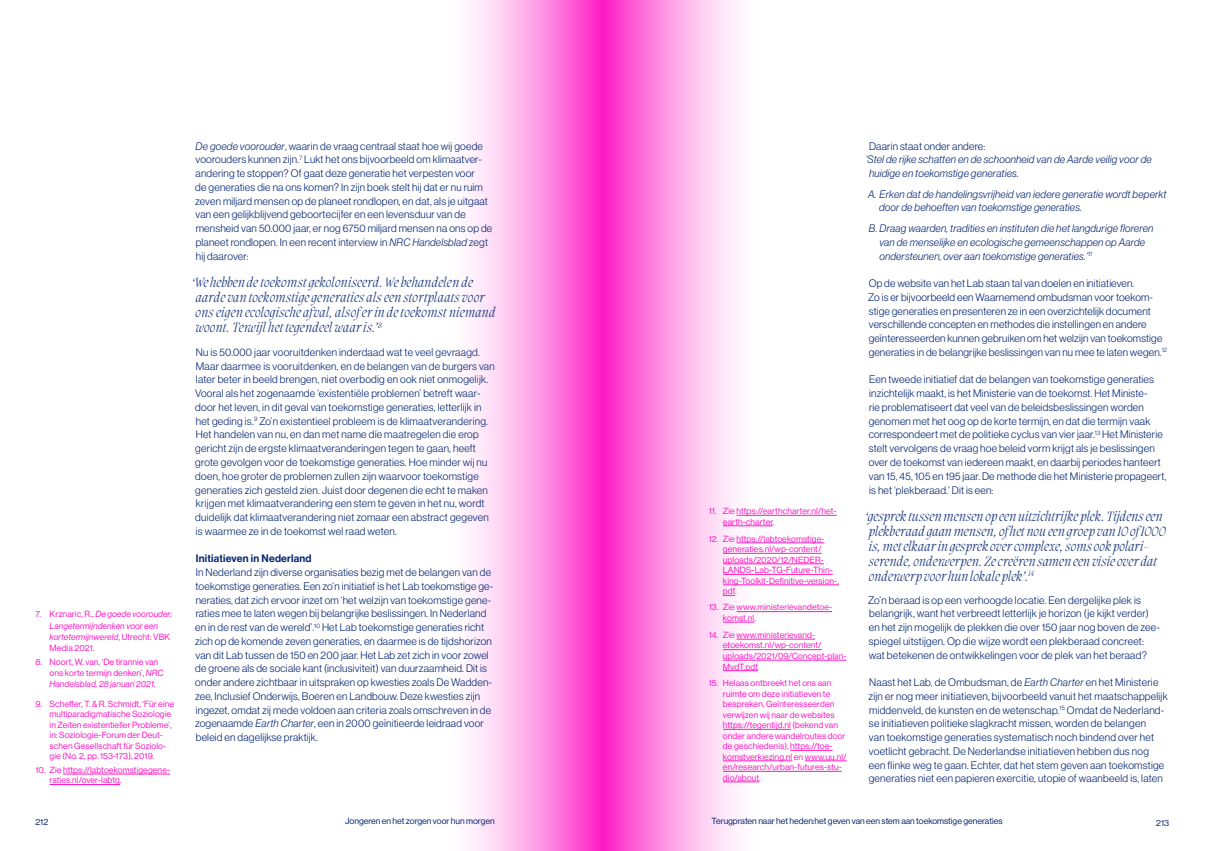
<style>
.page{position:relative;width:1205px;height:851px;background:#fff}
.page>*{position:absolute;margin:0;border:0;box-sizing:border-box;transform-origin:0 0}
.QUOTE_KLEIN{font:italic 200 13.75px/15px "Migra";letter-spacing:.01em;color:#022370}
.BODY_TEKST{font:10.62px/13.8px "N Haas Grotesk DS Pro 45 Lt";letter-spacing:.02em;color:#022370}
.BODY_TEKST-2{font:10.62px/13.8px "N Haas Grotesk DS Pro 46 Lt It";letter-spacing:.02em;color:#022370}
.BODY_TEKST-3{font:10.62px "N Haas Grotesk DS Pro 65 Md";letter-spacing:.02em;color:#022370}
.t1{font:8.75px/10.5px "N Haas Grotesk DS Pro 55 Rg";letter-spacing:.01em;color:#fd15c3}
.t2{font:8.75px "N Haas Grotesk DS Pro 55 Rg";color:#022370}
.t3{font:8.75px/11.2px "N Haas Grotesk DS Pro 56 It";letter-spacing:.01em;color:#fd15c3}
.s1{font-family:"N Haas Grotesk DS Pro 55 Rg"}
.s2{font-family:"N Haas Grotesk DS Pro 56 It"}
.s3{font-family:"N Haas Grotesk DS Pro 46 Lt It"}
</style>
<div class="page">
<svg style="left:603px;top:0;width:159px;height:850px"></svg>
<svg style="left:468px;top:0;width:135px;height:850px;background:#fe97e4"></svg>
<hr style="left:63px;top:773px;width:107px;height:1px;background:#fd15c3">
<hr style="left:50px;top:784px;width:70px;height:1px;background:#fd15c3">
<hr style="left:736px;top:515px;width:100px;height:1px;background:#fd15c3">
<hr style="left:723px;top:525px;width:50px;height:1px;background:#fd15c3">
<hr style="left:736px;top:542px;width:88px;height:1px;background:#fd15c3">
<hr style="left:723px;top:553px;width:98px;height:1px;background:#fd15c3">
<hr style="left:723px;top:563px;width:101px;height:1px;background:#fd15c3">
<hr style="left:723px;top:574px;width:110px;height:1px;background:#fd15c3">
<hr style="left:723px;top:584px;width:116px;height:1px;background:#fd15c3">
<svg style="left:723px;top:595px;width:12px;height:1px"></svg>
<hr style="left:736px;top:611px;width:96px;height:1px;background:#fd15c3">
<hr style="left:723px;top:621px;width:31px;height:1px;background:#fd15c3">
<hr style="left:736px;top:638px;width:79px;height:1px;background:#fd15c3">
<hr style="left:723px;top:649px;width:99px;height:1px;background:#fd15c3">
<hr style="left:723px;top:659px;width:123px;height:1px;background:#fd15c3">
<hr style="left:723px;top:670px;width:35px;height:1px;background:#fd15c3">
<hr style="left:723px;top:729px;width:68px;height:1px;background:#fd15c3">
<hr style="left:790px;top:750px;width:42px;height:1px;background:#fd15c3">
<hr style="left:723px;top:760px;width:69px;height:1px;background:#fd15c3">
<hr style="left:805px;top:760px;width:41px;height:1px;background:#fd15c3">
<hr style="left:723px;top:771px;width:119px;height:1px;background:#fd15c3">
<hr style="left:723px;top:781px;width:36px;height:1px;background:#fd15c3">
<p class="t3" style="left:50px;top:608px;width:124px;text-indent:-14px"><span class="s1">7. Krznaric, R.,</span> De goede voorouder:<br>Langetermijndenken voor een kortetermijnwereld<span class="s1">, Utrecht: VBK<br>Media 2021.</span></p>
<p class="t1" style="left:50px;top:657px;width:115px;text-indent:-14px">8. Noort, W. van, ‘De tirannie van ons korte termijn denken’, <span class="s2">NRC<br>Handelsblad, 28 januari 2021.</span></p>
<p class="t1" style="left:50px;top:698px;width:126px;text-indent:-14px">9. Scheffer, T. &amp; R. Schmidt, ‘Für eine multiparadigmatische Soziologie in Zeiten existentieller Probleme’, in: Soziologie-Forum der Deut&shy;schen Gesellschaft für Soziolo&shy;gie (No. 2, pp. 153-173), 2019.</p>
<p class="t1" style="left:50px;top:764px;width:122px;text-indent:-14px">10. Zie https://labtoekomstigegene&shy;raties.nl/over-labtg.</p>
<p class="BODY_TEKST" style="left:195px;top:139px;width:299px"><span class="s3">De goede voorouder</span>, waarin de vraag centraal staat hoe wij goede voorouders kunnen zijn.<sup>7</sup> Lukt het ons bijvoorbeeld om klimaatver&shy;andering te stoppen? Of gaat deze generatie het verpesten voor<br>de generaties die na ons komen? In zijn boek stelt hij dat er nu ruim zeven miljard mensen op de planeet rondlopen, en dat, als je uitgaat van een gelijkblijvend geboortecijfer en een levensduur van de mensheid van 50.000 jaar, er nog 6750 miljard mensen na ons op de planeet rondlopen. In een recent interview in <span class="s3">NRC Handelsblad</span> zegt hij daarover:</p>
<p class="QUOTE_KLEIN" style="left:196px;top:275px;width:301px;text-indent:-4px">‘We hebben de toekomst gekoloniseerd. We behandelen de aarde van toekomstige generaties als een stortplaats voor ons eigen ecologische afval, alsof er in de toekomst niemand woont. Terwijl het tegendeel waar is.’<sup>8</sup></p>
<p class="BODY_TEKST" style="left:195px;top:345px;width:301px">Nu is 50.000 jaar vooruitdenken inderdaad wat te veel gevraagd.<br>Maar daarmee is vooruitdenken, en de belangen van de burgers van later beter in beeld brengen, niet overbodig en ook niet onmogelijk.<br>Vooral als het zogenaamde ‘existentiële problemen’ betreft waar&shy;door het leven, in dit geval van toekomstige generaties, letterlijk in het geding is.<sup>9</sup> Zo’n existentieel probleem is de klimaatverandering.<br>Het handelen van nu, en dan met name díe maatregelen die erop gericht zijn de ergste klimaatveranderingen tegen te gaan, heeft grote gevolgen voor de toekomstige generaties. Hoe minder wij nu doen, hoe groter de problemen zullen zijn waarvoor toekomstige generaties zich gesteld zien. Juist door degenen die echt te maken krijgen met klimaatverandering een stem te geven in het nu, wordt duidelijk dat klimaatverandering niet zomaar een abstract gegeven is waarmee ze in de toekomst wel raad weten.</p>
<p class="BODY_TEKST-3" style="left:196px;top:552px;width:117px">Initiatieven in Nederland</p>
<p class="BODY_TEKST" style="left:195px;top:565px;width:300px">In Nederland zijn diverse organisaties bezig met de belangen van de toekomstige generaties. Een zo’n initiatief is het Lab toekomstige ge&shy;neraties, dat zich ervoor inzet om ‘het welzijn van toekomstige gene&shy;raties mee te laten wegen bij belangrijke beslissingen. In Nederland en in de rest van de wereld’.<sup>10</sup> Het Lab toekomstige generaties richt zich op de komende zeven generaties, en daarmee is de tijdshorizon van dit Lab tussen de 150 en 200 jaar. Het Lab zet zich in voor zowel de groene als de sociale kant (inclusiviteit) van duurzaamheid. Dit is onder andere zichtbaar in uitspraken op kwesties zoals De Wadden&shy;zee, Inclusief Onderwijs, Boeren en Landbouw. Deze kwesties zijn ingezet, omdat zij mede voldoen aan criteria zoals omschreven in de zogenaamde <span class="s3">Earth Charter</span>, een in 2000 geïnitieerde leidraad voor beleid en dagelijkse praktijk.</p>
<p class="t1" style="left:723px;top:506px;width:115px;text-indent:-14px">11. Zie https://earthcharter.nl/het&shy;earth-charter.</p>
<p class="t1" style="left:723px;top:533px;width:117px;text-indent:-14px">12. Zie https://labtoekomstige&shy;generaties.nl/wp-content/ uploads/2020/12/NEDER-<br>LANDS-Lab-TG-Future-Thin&shy;king-Toolkit-Definitive-version-. pdf.</p>
<p class="t1" style="left:723px;top:602px;width:111px;text-indent:-14px">13. Zie www.ministerievandetoe&shy;komst.nl.</p>
<p class="t1" style="left:723px;top:629px;width:125px;text-indent:-14px">14. Zie www.ministerievand&shy;etoekomst.nl/wp-content/ uploads/2021/09/Concept-plan-<br>MvdT.pdf.</p>
<p class="t1" style="left:723px;top:677px;width:125px;text-indent:-14px">15. Helaas ontbreekt het ons aan ruimte om deze initiatieven te bespreken. Geïnteresseerden verwijzen wij naar de websites https://tegentijd.nl (bekend van onder andere wandelroutes door de geschiedenis), https://toe&shy;komstverkiezing.nl en www.uu.nl/ en/research/urban-futures-stu&shy;dio/about.</p>
<p class="BODY_TEKST" style="left:869px;top:139px;width:118px">Daarin staat onder andere:</p>
<p class="BODY_TEKST-2" style="left:869px;top:153px;width:284px;text-indent:-3px">‘Stel de rijke schatten en de schoonheid van de Aarde veilig voor de huidige en toekomstige generaties.</p>
<p class="BODY_TEKST-2" style="left:879px;top:187px;width:289px;text-indent:-11px">A. Erken dat de handelingsvrijheid van iedere generatie wordt beperkt door de behoeften van toekomstige generaties.</p>
<p class="BODY_TEKST-2" style="left:879px;top:221px;width:275px;text-indent:-10px">B. Draag waarden, tradities en instituten die het langdurige floreren van de menselijke en ecologische gemeenschappen op Aarde ondersteunen, over aan toekomstige generaties.’<sup>11</sup></p>
<p class="BODY_TEKST" style="left:868px;top:276px;width:300px">Op de website van het Lab staan tal van doelen en initiatieven.<br>Zo is er bijvoorbeeld een Waarnemend ombudsman voor toekom&shy;stige generaties en presenteren ze in een overzichtelijk document verschillende concepten en methodes die instellingen en andere geïnteresseerden kunnen gebruiken om het welzijn van toekomstige generaties in de belangrijke beslissingen van nu mee te laten wegen.<sup>12</sup></p>
<p class="BODY_TEKST" style="left:868px;top:373px;width:299px">Een tweede initiatief dat de belangen van toekomstige generaties inzichtelijk maakt, is het Ministerie van de toekomst. Het Ministe-<br>rie problematiseert dat veel van de beleidsbeslissingen worden genomen met het oog op de korte termijn, en dat die termijn vaak correspondeert met de politieke cyclus van vier jaar.<sup>13</sup> Het Ministerie stelt vervolgens de vraag hoe beleid vorm krijgt als je beslissingen over de toekomst van iedereen maakt, en daarbij periodes hanteert van 15, 45, 105 en 195 jaar. De methode die het Ministerie propageert, is het ‘plekberaad.’ Dit is een:</p>
<p class="QUOTE_KLEIN" style="left:865px;top:508px;width:303px">‘gesprek tussen mensen op een uitzichtrijke plek. Tijdens een plekberaad gaan mensen, of het nou een groep van 10 of 1000 is, met elkaar in gesprek over complexe, soms ook polari&shy;serende, onderwerpen. Ze creëren samen een visie over dat onderwerp voor hun lokale plek’.<sup>14</sup></p>
<p class="BODY_TEKST" style="left:868px;top:593px;width:293px">Zo’n beraad is op een verhoogde locatie. Een dergelijke plek is belangrijk, want het verbreedt letterlijk je horizon (je kijkt verder) en het zijn mogelijk de plekken die over 150 jaar nog boven de zee&shy;spiegel uitstijgen. Op die wijze wordt een plekberaad concreet: wat betekenen de ontwikkelingen voor de plek van het beraad?</p>
<p class="BODY_TEKST" style="left:868px;top:675px;width:301px">Naast het Lab, de Ombudsman, de <span class="s3">Earth Charter</span> en het Ministerie zijn er nog meer initiatieven, bijvoorbeeld vanuit het maatschappelijk middenveld, de kunsten en de wetenschap.<sup>15</sup> Omdat de Nederland&shy;se initiatieven politieke slagkracht missen, worden de belangen<br>van toekomstige generaties systematisch noch bindend over het voetlicht gebracht. De Nederlandse initiatieven hebben dus nog een flinke weg te gaan. Echter, dat het stem geven aan toekomstige generaties niet een papieren exercitie, utopie of waanbeeld is, laten</p>
<p class="t2" style="left:35px;top:816px;width:14px">212</p>
<p class="t2" style="left:345px;top:816px;width:151px">Jongeren en het zorgen voor hun morgen</p>
<p class="t2" style="left:711px;top:816px;width:292px">Terugpraten naar het heden:het geven van een stem aan toekomstige generaties</p>
<p class="t2" style="left:1156px;top:817px;width:14px">213</p>
</div>
